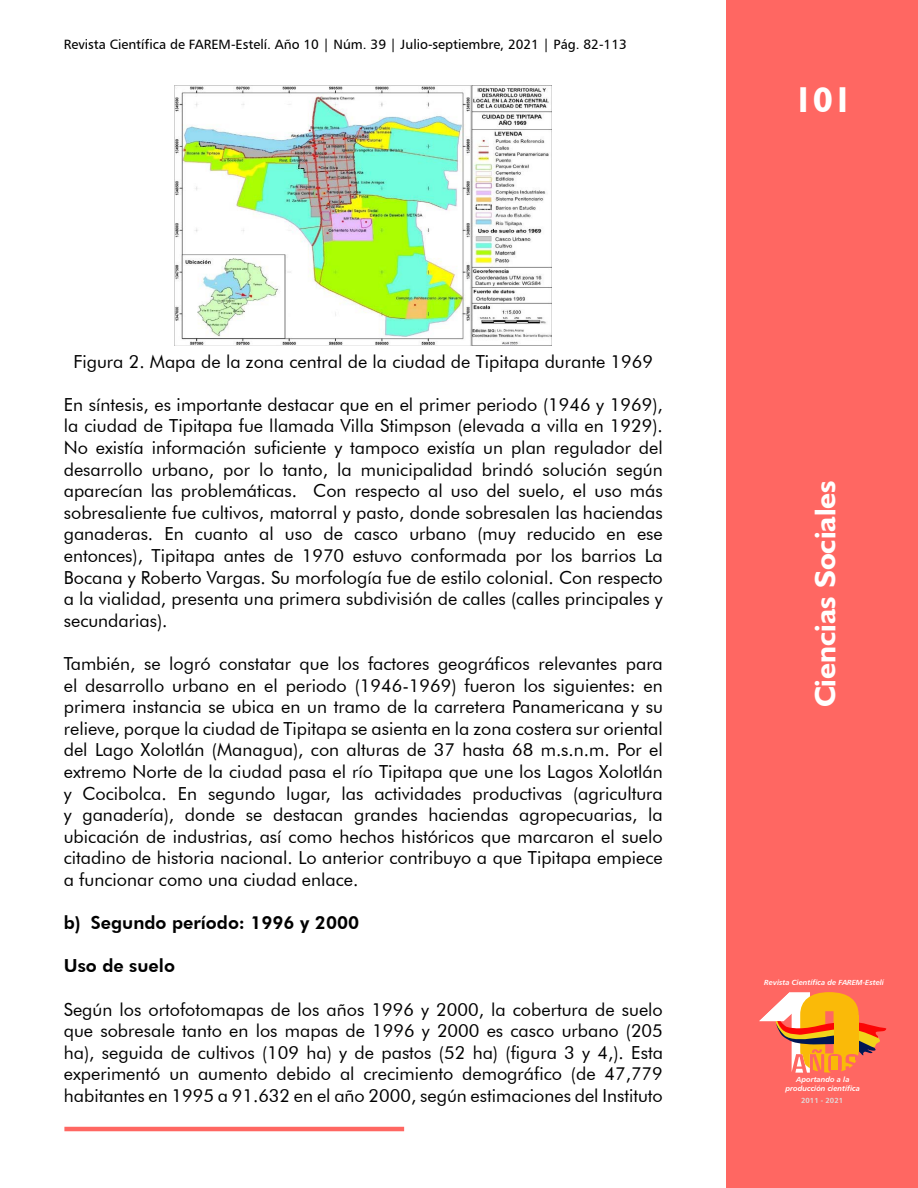
<style>
.page{position:relative;width:918px;height:1188px;background:#fff}
.page>*{position:absolute;margin:0;border:0;box-sizing:border-box;transform-origin:0 0}
.t1{font:700 36px "Humanist 521 BT";color:#fff}
.t2{font:700 30px "Humanist 521 BT";color:#fff}
.t3{font:18px/21.6px "Futura BT";color:#000;text-align:justify}
.t4{font:800 18px "Futura BT";color:#000}
.t5{font:13.5px "Humanist 777 BT Roman B";color:#000}
.t6{font:7.35px/8.9px "Humanist 777 BT Bold Italic B";color:#fff;text-align:center}
.t7{font:7.35px "Humanist 777 BT Bold B";color:#dedede}
</style>
<div class="page">
<div style="left:727px;top:0;width:191px;height:1188px;background:#ff6762"></div>
<hr style="left:64px;top:1127px;width:340px;height:4px;background:#ff6762">
<svg style="left:759px;top:992px;width:128px;height:81px"></svg>
<div style="left:834px;top:1015px;width:24px;height:36px;background:#faba08"></div>
<img style="left:175px;top:85px;width:377px;height:261px">
<p class="t5" style="left:64px;top:36px;width:565px">Revista Científica de FAREM-Estelí. Año 10 | Núm. 39 | Julio-septiembre, 2021 | Pág. 82-113</p>
<p class="t3" style="left:74px;top:350px;width:581px">Figura 2. Mapa de la zona central de la ciudad de Tipitapa durante 1969</p>
<p class="t3" style="left:64px;top:393px;width:601px">En síntesis, es importante destacar que en el primer periodo (1946 y 1969), la ciudad de Tipitapa fue llamada Villa Stimpson (elevada a villa en 1929).<br>No existía información suficiente y tampoco existía un plan regulador del desarrollo urbano, por lo tanto, la municipalidad brindó solución según aparecían las problemáticas. Con respecto al uso del suelo, el uso más sobresaliente fue cultivos, matorral y pasto, donde sobresalen las haciendas ganaderas. En cuanto al uso de casco urbano (muy reducido en ese entonces), Tipitapa antes de 1970 estuvo conformada por los barrios La Bocana y Roberto Vargas. Su morfología fue de estilo colonial. Con respecto a la vialidad, presenta una primera subdivisión de calles (calles principales y secundarias).</p>
<p class="t3" style="left:64px;top:653px;width:601px">También, se logró constatar que los factores geográficos relevantes para el desarrollo urbano en el periodo (1946-1969) fueron los siguientes: en primera instancia se ubica en un tramo de la carretera Panamericana y su relieve, porque la ciudad de Tipitapa se asienta en la zona costera sur oriental del Lago Xolotlán (Managua), con alturas de 37 hasta 68 m.s.n.m. Por el extremo Norte de la ciudad pasa el río Tipitapa que une los Lagos Xolotlán y Cocibolca. En segundo lugar, las actividades productivas (agricultura y ganadería), donde se destacan grandes haciendas agropecuarias, la ubicación de industrias, así como hechos históricos que marcaron el suelo citadino de historia nacional. Lo anterior contribuyo a que Tipitapa empiece a funcionar como una ciudad enlace.</p>
<p class="t4" style="left:64px;top:912px;width:297px">b) Segundo período: 1996 y 2000</p>
<p class="t4" style="left:64px;top:955px;width:113px">Uso de suelo</p>
<p class="t3" style="left:64px;top:998px;width:601px">Según los ortofotomapas de los años 1996 y 2000, la cobertura de suelo que sobresale tanto en los mapas de 1996 y 2000 es casco urbano (205 ha), seguida de cultivos (109 ha) y de pastos (52 ha) (figura 3 y 4,). Esta experimentó un aumento debido al crecimiento demográfico (de 47,779 habitantes en 1995 a 91.632 en el año 2000, según estimaciones del Instituto</p>
<h1 class="t1" style="left:794px;top:78px;width:60px">101</h1>
<h2 class="t2" style="left:807px;top:707px;width:228px;rotate:-90deg">Ciencias Sociales</h2>
<p class="t6" style="left:764px;top:978px;width:121px">Revista Científica de FAREM-Estelí</p>
<p class="t6" style="left:786px;top:1075px;width:76px">Aportando a la producción científica</p>
<p class="t7" style="left:801px;top:1096px;width:43px">2011 - 2021</p>
</div>
